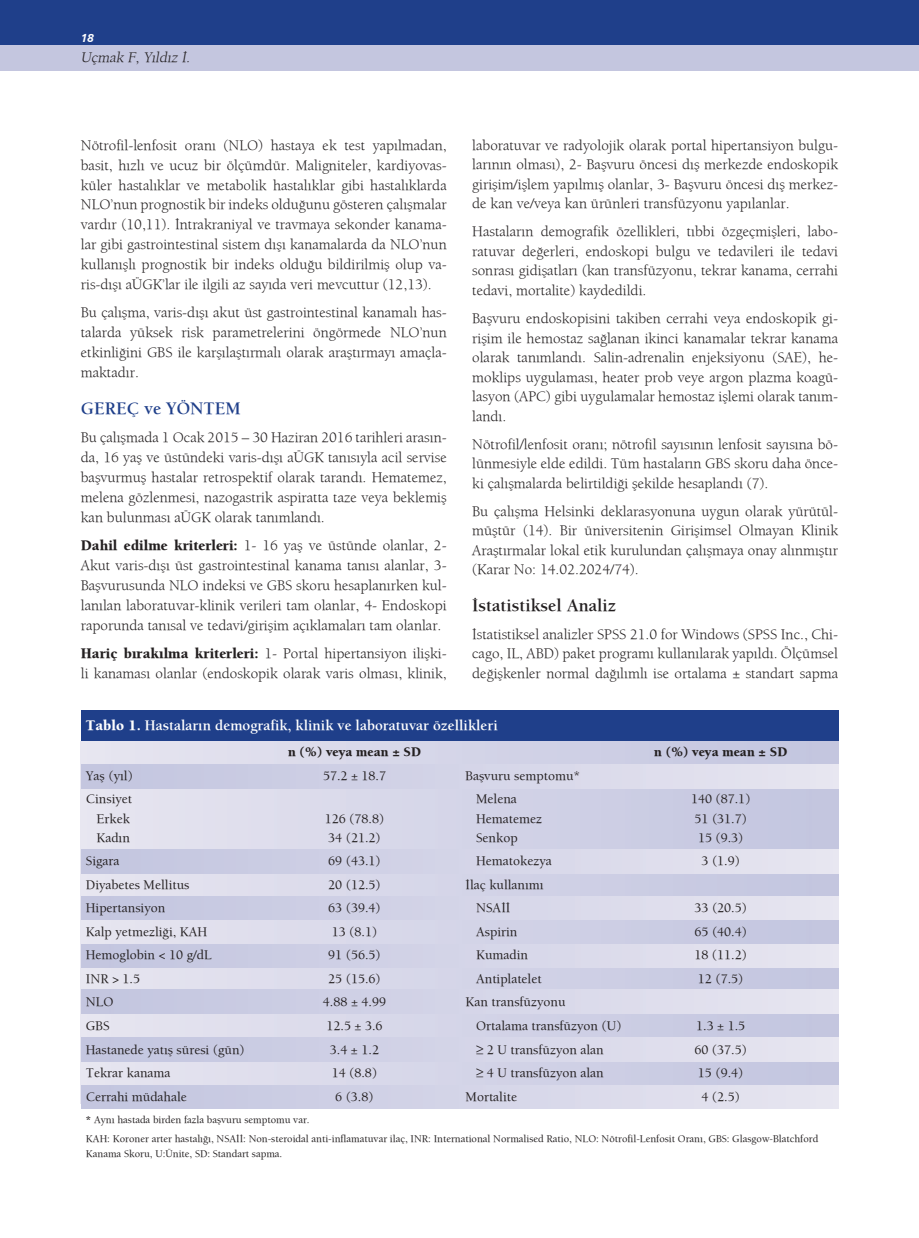
<style>
.page{position:relative;width:919px;height:1238px;background:#fff}
.page>*{position:absolute;margin:0;border:0;box-sizing:border-box;transform-origin:0 0}
.t1{font:700 18px "Berkeley";color:#231f20}
.t2{font:700 18px "Berkeley";color:#1f3f8a}
.t3{font:300 15px/19.8px "Berkeley";color:#231f20;text-align:justify}
.t4{font:700 15px "Berkeley";color:#fff}
.t5{font:italic 300 15px "Berkeley";color:#231f20}
.t6{font:500 13.5px "Berkeley";color:#231f20}
.t7{font:900 13.5px "Berkeley";color:#231f20}
.t8{font:italic 700 12px "Fruga Sans";color:#fff}
.t9{font:500 10.5px/19.2px "Berkeley";color:#231f20}
.s1{font-weight:900}
</style>
<div class="page">
<hr style="left:918px;top:0;width:1px;height:45px;background:#1f3f8a">
<div style="left:0;top:44px;width:918px;height:27px;background:#c4c6df"></div>
<div style="left:0;top:0;width:918px;height:45px;background:#1f3f8a"></div>
<svg style="left:918px;top:45px;width:1px;height:26px"></svg>
<svg style="left:81px;top:741px;width:757px;height:344px"></svg>
<div style="left:81px;top:764px;width:757px;height:24px;background:linear-gradient(to right,#c2c4df,#e7e6f0)"></div>
<div style="left:81px;top:849px;width:757px;height:24px;background:linear-gradient(to right,#c2c4df,#e7e6f0)"></div>
<div style="left:81px;top:896px;width:757px;height:23px;background:linear-gradient(to right,#c2c4df,#e7e6f0)"></div>
<div style="left:81px;top:944px;width:757px;height:23px;background:linear-gradient(to right,#c2c4df,#e7e6f0)"></div>
<div style="left:81px;top:989px;width:757px;height:24px;background:linear-gradient(to right,#c2c4df,#e7e6f0)"></div>
<div style="left:81px;top:1037px;width:757px;height:24px;background:linear-gradient(to right,#c2c4df,#e7e6f0)"></div>
<div style="left:81px;top:1085px;width:757px;height:23px;background:linear-gradient(to right,#c2c4df,#e7e6f0)"></div>
<div style="left:81px;top:710px;width:757px;height:30px;background:#1f3f8a"></div>
<p class="t8" style="left:81px;top:31px;width:14px">18</p>
<p class="t5" style="left:81px;top:49px;width:114px">Uçmak F,Yıldız İ.</p>
<p class="t3" style="left:81px;top:135px;width:367px">Nötrofil-lenfosit oranı (NLO) hastaya ek test yapılmadan, basit, hızlı ve ucuz bir ölçümdür. Maligniteler, kardiyovas&shy;küler hastalıklar ve metabolik hastalıklar gibi hastalıklarda NLO’nun prognostik bir indeks olduğunu gösteren çalışmalar vardır (10,11). İntrakraniyal ve travmaya sekonder kanama&shy;lar gibi gastrointestinal sistem dışı kanamalarda da NLO’nun kullanışlı prognostik bir indeks olduğu bildirilmiş olup va&shy;ris-dışı aÜGK’lar ile ilgili az sayıda veri mevcuttur (12,13).</p>
<p class="t3" style="left:81px;top:302px;width:367px">Bu çalışma, varis-dışı akut üst gastrointestinal kanamalı has&shy;talarda yüksek risk parametrelerini öngörmede NLO’nun etkinliğini GBS ile karşılaştırmalı olarak araştırmayı amaçla&shy;maktadır.</p>
<p class="t2" style="left:81px;top:397px;width:162px">GEREÇ ve YÖNTEM</p>
<p class="t3" style="left:81px;top:427px;width:367px">Bu çalışmada 1 Ocak 2015 – 30 Haziran 2016 tarihleri arasın&shy;da, 16 yaş ve üstündeki varis-dışı aÜGK tanısıyla acil servise başvurmuş hastalar retrospektif olarak tarandı. Hematemez, melena gözlenmesi, nazogastrik aspiratta taze veya beklemiş kan bulunması aÜGK olarak tanımlandı.</p>
<p class="t3" style="left:81px;top:535px;width:367px"><span class="s1">Dahil edilme kriterleri:</span> 1- 16 yaş ve üstünde olanlar, 2- Akut varis-dışı üst gastrointestinal kanama tanısı alanlar, 3- Başvurusunda NLO indeksi ve GBS skoru hesaplanırken kul&shy;lanılan laboratuvar-klinik verileri tam olanlar, 4- Endoskopi raporunda tanısal ve tedavi/girişim açıklamaları tam olanlar.</p>
<p class="t3" style="left:81px;top:643px;width:367px"><span class="s1">Hariç bırakılma kriterleri:</span> 1- Portal hipertansiyon ilişki&shy;li kanaması olanlar (endoskopik olarak varis olması, klinik,</p>
<p class="t4" style="left:86px;top:716px;width:413px"><span class="s1">Tablo 1.</span> Hastaların demografik, klinik ve laboratuvar özellikleri</p>
<p class="t7" style="left:288px;top:744px;width:135px">n (%) veya mean ± SD</p>
<p class="t7" style="left:654px;top:744px;width:135px">n (%) veya mean ± SD</p>
<p class="t6" style="left:86px;top:767px;width:48px">Yaş (yıl)</p>
<p class="t6" style="left:323px;top:767px;width:65px">57.2 ± 18.7</p>
<p class="t6" style="left:465px;top:767px;width:116px">Başvuru semptomu*</p>
<p class="t6" style="left:86px;top:791px;width:48px">Cinsiyet</p>
<p class="t6" style="left:476px;top:791px;width:42px">Melena</p>
<p class="t6" style="left:691px;top:791px;width:61px">140 (87.1)</p>
<p class="t6" style="left:96px;top:810px;width:35px">Erkek</p>
<p class="t6" style="left:325px;top:810px;width:61px">126 (78.8)</p>
<p class="t6" style="left:476px;top:810px;width:67px">Hematemez</p>
<p class="t6" style="left:694px;top:810px;width:54px">51 (31.7)</p>
<p class="t6" style="left:96px;top:829px;width:35px">Kadın</p>
<p class="t6" style="left:328px;top:829px;width:54px">34 (21.2)</p>
<p class="t6" style="left:476px;top:829px;width:43px">Senkop</p>
<p class="t6" style="left:698px;top:829px;width:47px">15 (9.3)</p>
<p class="t6" style="left:86px;top:853px;width:35px">Sigara</p>
<p class="t6" style="left:328px;top:853px;width:54px">69 (43.1)</p>
<p class="t6" style="left:476px;top:853px;width:77px">Hematokezya</p>
<p class="t6" style="left:701px;top:853px;width:40px">3 (1.9)</p>
<p class="t6" style="left:86px;top:876px;width:105px">Diyabetes Mellitus</p>
<p class="t6" style="left:328px;top:876px;width:54px">20 (12.5)</p>
<p class="t6" style="left:465px;top:876px;width:80px">İlaç kullanımı</p>
<p class="t6" style="left:86px;top:900px;width:81px">Hipertansiyon</p>
<p class="t6" style="left:328px;top:900px;width:54px">63 (39.4)</p>
<p class="t6" style="left:476px;top:900px;width:36px">NSAİİ</p>
<p class="t6" style="left:694px;top:900px;width:54px">33 (20.5)</p>
<p class="t6" style="left:86px;top:923px;width:123px">Kalp yetmezliği, KAH</p>
<p class="t6" style="left:332px;top:923px;width:47px">13 (8.1)</p>
<p class="t6" style="left:476px;top:923px;width:43px">Aspirin</p>
<p class="t6" style="left:694px;top:923px;width:54px">65 (40.4)</p>
<p class="t6" style="left:86px;top:947px;width:127px">Hemoglobin &lt; 10 g/dL</p>
<p class="t6" style="left:328px;top:947px;width:54px">91 (56.5)</p>
<p class="t6" style="left:476px;top:947px;width:54px">Kumadin</p>
<p class="t6" style="left:694px;top:947px;width:54px">18 (11.2)</p>
<p class="t6" style="left:86px;top:970px;width:56px">INR &gt; 1.5</p>
<p class="t6" style="left:328px;top:970px;width:54px">25 (15.6)</p>
<p class="t6" style="left:476px;top:970px;width:67px">Antiplatelet</p>
<p class="t6" style="left:698px;top:970px;width:47px">12 (7.5)</p>
<p class="t6" style="left:86px;top:994px;width:29px">NLO</p>
<p class="t6" style="left:323px;top:994px;width:65px">4.88 ± 4.99</p>
<p class="t6" style="left:465px;top:994px;width:102px">Kan transfüzyonu</p>
<p class="t6" style="left:86px;top:1017px;width:25px">GBS</p>
<p class="t6" style="left:326px;top:1017px;width:58px">12.5 ± 3.6</p>
<p class="t6" style="left:476px;top:1017px;width:147px">Ortalama transfüzyon (U)</p>
<p class="t6" style="left:696px;top:1017px;width:51px">1.3 ± 1.5</p>
<p class="t6" style="left:86px;top:1041px;width:160px">Hastanede yatış süresi (gün)</p>
<p class="t6" style="left:330px;top:1041px;width:51px">3.4 ± 1.2</p>
<p class="t6" style="left:476px;top:1041px;width:129px">≥ 2 U transfüzyon alan</p>
<p class="t6" style="left:694px;top:1041px;width:54px">60 (37.5)</p>
<p class="t6" style="left:86px;top:1064px;width:86px">Tekrar kanama</p>
<p class="t6" style="left:332px;top:1064px;width:47px">14 (8.8)</p>
<p class="t6" style="left:476px;top:1064px;width:129px">≥ 4 U transfüzyon alan</p>
<p class="t6" style="left:698px;top:1064px;width:47px">15 (9.4)</p>
<p class="t6" style="left:86px;top:1088px;width:102px">Cerrahi müdahale</p>
<p class="t6" style="left:335px;top:1088px;width:40px">6 (3.8)</p>
<p class="t6" style="left:465px;top:1088px;width:53px">Mortalite</p>
<p class="t6" style="left:701px;top:1088px;width:40px">4 (2.5)</p>
<p class="t9" style="left:86px;top:1109px;width:733px"><span class="s1">*</span> Aynı hastada birden fazla başvuru semptomu var.<br>KAH: Koroner arter hastalığı, NSAİİ: Non-steroidal anti-inflamatuvar ilaç, INR: International Normalised Ratio, NLO: Nötrofil-Lenfosit Oranı, GBS: Glasgow-Blatchford</p>
<p class="t9" style="left:86px;top:1143px;width:198px">Kanama Skoru, U:Ünite, SD: Standart sapma.</p>
<p class="t3" style="left:472px;top:135px;width:367px">laboratuvar ve radyolojik olarak portal hipertansiyon bulgu&shy;larının olması), 2- Başvuru öncesi dış merkezde endoskopik girişim/işlem yapılmış olanlar, 3- Başvuru öncesi dış merkez&shy;de kan ve/veya kan ürünleri transfüzyonu yapılanlar.</p>
<p class="t3" style="left:472px;top:222px;width:367px">Hastaların demografik özellikleri, tıbbi özgeçmişleri, labo&shy;ratuvar değerleri, endoskopi bulgu ve tedavileri ile tedavi sonrası gidişatları (kan transfüzyonu, tekrar kanama, cerrahi tedavi, mortalite) kaydedildi.</p>
<p class="t3" style="left:472px;top:308px;width:367px">Başvuru endoskopisini takiben cerrahi veya endoskopik gi&shy;rişim ile hemostaz sağlanan ikinci kanamalar tekrar kanama olarak tanımlandı. Salin-adrenalin enjeksiyonu (SAE), he&shy;moklips uygulaması, heater prob veye argon plazma koagü&shy;lasyon (APC) gibi uygulamalar hemostaz işlemi olarak tanım&shy;landı.</p>
<p class="t3" style="left:472px;top:434px;width:367px">Nötrofil/lenfosit oranı; nötrofil sayısının lenfosit sayısına bö&shy;lünmesiyle elde edildi. Tüm hastaların GBS skoru daha önce&shy;ki çalışmalarda belirtildiği şekilde hesaplandı (7).</p>
<p class="t3" style="left:472px;top:501px;width:367px">Bu çalışma Helsinki deklarasyonuna uygun olarak yürütül&shy;müştür (14). Bir üniversitenin Girişimsel Olmayan Klinik Araştırmalar lokal etik kurulundan çalışmaya onay alınmıştır (Karar No: 14.02.2024/74).</p>
<p class="t1" style="left:472px;top:594px;width:145px">İstatistiksel Analiz</p>
<p class="t3" style="left:472px;top:624px;width:367px">İstatistiksel analizler SPSS 21.0 for Windows (SPSS Inc., Chi&shy;cago, IL, ABD) paket programı kullanılarak yapıldı. Ölçümsel değişkenler normal dağılımlı ise ortalama ± standart sapma</p>
</div>
